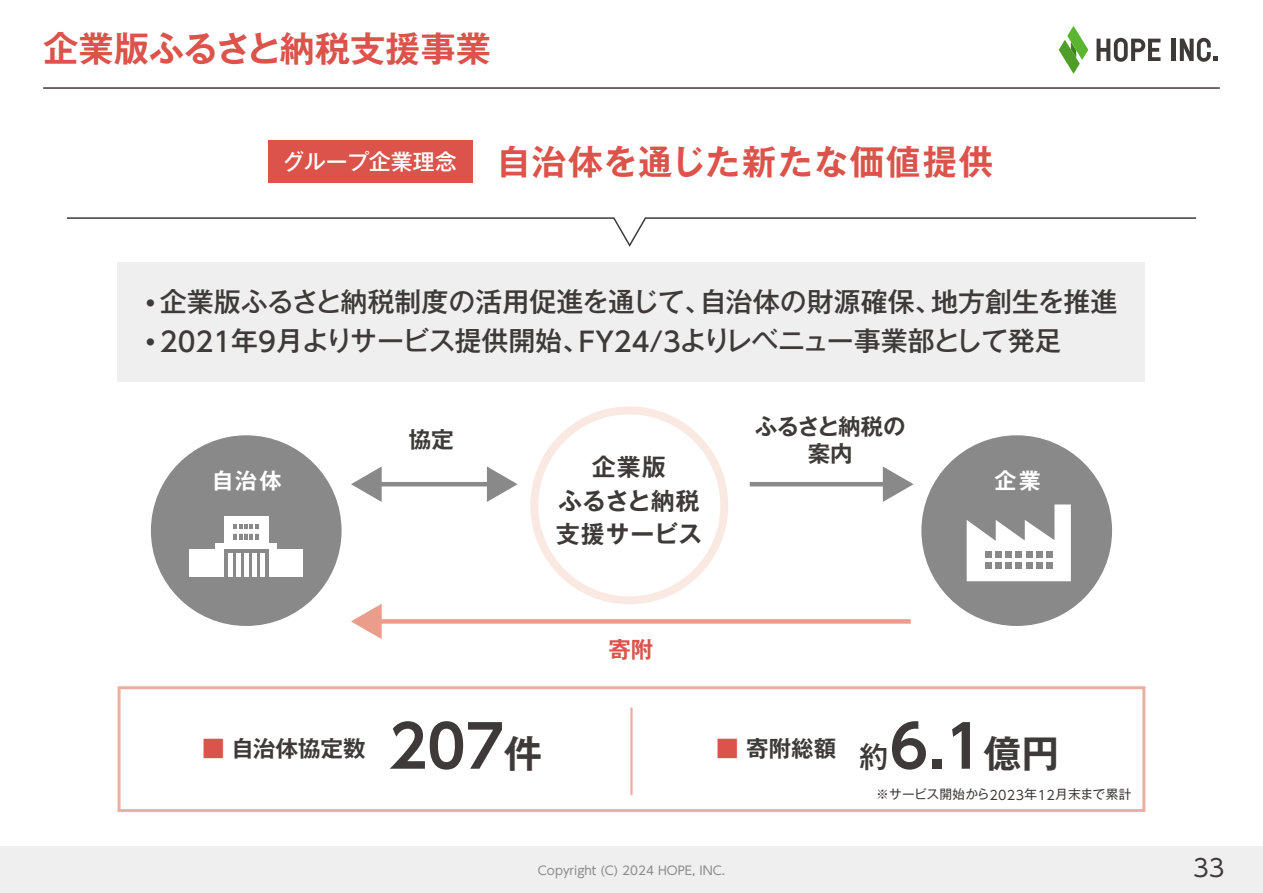
<style>
.page{position:relative;width:1263px;height:893px;background:#fff}
.page>*{position:absolute;margin:0;border:0;box-sizing:border-box;transform-origin:0 0}
.t1{font:700 58.35px "UD Shin Go Pro De";color:#3e3a39}
.t2{font:700 35.25px "Gothic MB101 Pro De";color:#db534a}
.t3{font:700 34.65px "Gothic MB101 Pro De";letter-spacing:.03em;color:#db534a}
.t4{font:500 27px "Gothic MB101 Pro";letter-spacing:-.035em;color:#3e3a39}
.t5{font:500 27px "Gothic MB101 Pro";color:#3e3a39}
.t6{font:700 24px/33.3px "Gothic MB101 Pro De";letter-spacing:.025em;color:#3e3a39;text-align:center}
.t7{font:24px "UD Shin Go Pro";color:#3e3a39}
.t8{font:700 22.5px "Gothic MB101 Pro De";color:#3e3a39}
.t9{font:700 22.5px/27px "Gothic MB101 Pro De";letter-spacing:-.03em;color:#3e3a39;text-align:center}
.t10{font:700 22.5px "Gothic MB101 Pro De";color:#db534a}
.t11{font:700 21.9px "Gothic MB101 Pro De";color:#fff}
.t12{font:12.75px "Gothic MB101 Pro";letter-spacing:.005em;color:#3e3a39}
.t13{font:12px "UD Shin Go Pro";color:#89898a}
.s1{font-family:"UD Shin Go Pro"}
.s2{color:#db534a}
.s3{font-family:"Gothic MB101 Pro De";font-size:37.95px}
.s4{font-family:"Gothic MB101 Pro";font-weight:500;font-size:29.4px}
.s5{font-family:"UD Shin Go Pro De";font-size:58.35px}
.s6{font-size:37.95px}
</style>
<div class="page">
<div style="left:0;top:846px;width:1263px;height:47px;background:#efeff0"></div>
<hr style="left:43px;top:87px;width:1177px;height:2px;background:#3e3a39">
<svg style="left:1059px;top:26px;width:29px;height:48px"></svg>
<svg style="left:1096px;top:38px;width:64px;height:24px"></svg>
<hr style="left:1171px;top:39px;width:4px;height:22px;background:#3e3a39">
<svg style="left:1180px;top:38px;width:37px;height:24px"></svg>
<svg style="left:66px;top:217px;width:1131px;height:30px"></svg>
<div style="left:268px;top:140px;width:205px;height:42px;background:#db534a"></div>
<svg style="left:118px;top:686px;width:1027px;height:126px"></svg>
<div style="left:921px;top:435px;width:191px;height:191px;background:#89898a;border-radius:50%"></div>
<svg style="left:967px;top:504px;width:104px;height:77px"></svg>
<div style="left:151px;top:435px;width:191px;height:191px;background:#89898a;border-radius:50%"></div>
<div style="left:189px;top:549px;width:114px;height:28px;background:#fff"></div>
<div style="left:215px;top:542px;width:62px;height:8px;background:#fff"></div>
<div style="left:224px;top:517px;width:44px;height:32px;background:#fff"></div>
<hr style="left:233px;top:524px;width:4px;height:15px;background:#89898a">
<hr style="left:239px;top:524px;width:3px;height:15px;background:#89898a">
<hr style="left:244px;top:524px;width:4px;height:15px;background:#89898a">
<hr style="left:250px;top:524px;width:3px;height:15px;background:#89898a">
<hr style="left:255px;top:524px;width:4px;height:15px;background:#89898a">
<div style="left:224px;top:549px;width:45px;height:28px;background:#89898a"></div>
<div style="left:228px;top:553px;width:5px;height:24px;background:#fff"></div>
<div style="left:236px;top:553px;width:5px;height:24px;background:#fff"></div>
<div style="left:244px;top:553px;width:5px;height:24px;background:#fff"></div>
<div style="left:252px;top:553px;width:5px;height:24px;background:#fff"></div>
<div style="left:260px;top:553px;width:5px;height:24px;background:#fff"></div>
<div style="left:228px;top:529px;width:34px;height:5px;background:#fff"></div>
<hr style="left:750px;top:482px;width:152px;height:4px;background:#89898a">
<svg style="left:883px;top:466px;width:30px;height:36px"></svg>
<hr style="left:368px;top:482px;width:138px;height:4px;background:#89898a">
<svg style="left:487px;top:466px;width:31px;height:36px"></svg>
<svg style="left:351px;top:466px;width:31px;height:36px"></svg>
<div style="left:362px;top:619px;width:549px;height:5px;background:#e99d8a"></div>
<svg style="left:351px;top:604px;width:31px;height:35px"></svg>
<div style="left:530px;top:406px;width:198px;height:198px;border:8px solid #fae9e2;border-radius:50%"></div>
<div style="left:118px;top:262px;width:1027px;height:119px;background:#efeff0"></div>
<h2 class="t2" style="left:43px;top:19px;width:449px">企業版ふるさと納税支援事業</h2>
<p class="t3" style="left:283px;top:133px;width:712px"><sup>グループ企業理念</sup> 自治体を通じた新たな価値提供</p>
<p class="t5" style="left:146px;top:280px;width:972px"><sup>●</sup> 企業版ふるさと納税制度の活用促進を通じて、自治体の財源確保、地方創生を推進</p>
<p class="t4" style="left:146px;top:319px;width:917px"><sup>●</sup> <span class="s1">2021</span>年<span class="s1">9</span>月よりサービス提供開始、<span class="s1">FY24/3</span>よりレベニュー事業部として発足</p>
<p class="t9" style="left:755px;top:410px;width:152px">ふるさと納税の案内</p>
<p class="t8" style="left:409px;top:421px;width:46px">協定</p>
<p class="t6" style="left:556px;top:448px;width:148px">企業版<br>ふるさと納税支援サービス</p>
<p class="t11" style="left:212px;top:463px;width:71px">自治体</p>
<p class="t11" style="left:994px;top:463px;width:48px">企業</p>
<p class="t8" style="left:202px;top:729px;width:165px"><span class="s2">■</span> 自治体協定数</p>
<p class="t10" style="left:608px;top:630px;width:46px">寄附</p>
<h1 class="t1" style="left:389px;top:699px;width:155px">207<span class="s3">件</span></h1>
<p class="t8" style="left:716px;top:729px;width:345px"><span class="s2">■</span> 寄附総額 <span class="s4">約</span><span class="s5">6.1</span><span class="s6">億円</span></p>
<p class="t12" style="left:876px;top:784px;width:257px">※サービス開始から<span class="s1">2023</span>年<span class="s1">12</span>月末まで累計</p>
<p class="t13" style="left:538px;top:860px;width:188px">Copyright (C) 2024 HOPE, INC.</p>
<p class="t7" style="left:1193px;top:848px;width:33px">33</p>
</div>
